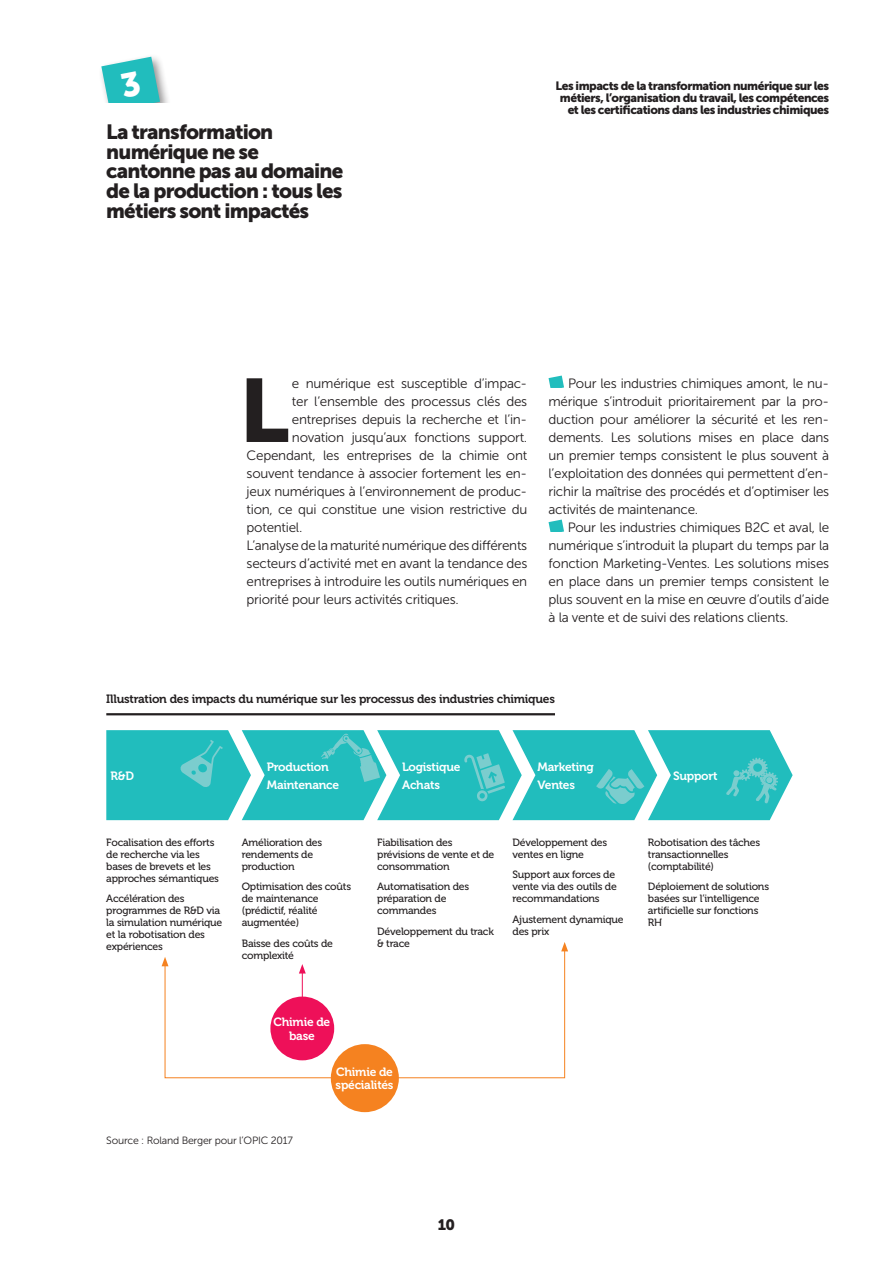
<style>
.page{position:relative;width:893px;height:1263px;background:#fff}
.page>*{position:absolute;margin:0;border:0;box-sizing:border-box;transform-origin:0 0}
.Textes_first_paragra{font:88.95px "Museo Sans 900";color:#231f20}
.t1{font:20.55px/19.6px "Museo Sans 900";letter-spacing:-.04em;color:#231f20}
.t2{font:15px "Museo Sans 900";color:#231f20}
.Textes{font:13.5px/18px "Museo Sans 300";letter-spacing:-.02em;color:#231f20;text-align:justify}
.Textes_Bullet{font:13.5px/18px "Museo Sans 300";letter-spacing:-.02em;color:#231f20;text-align:justify}
.Textes_first_paragra-2{font:13.5px "Museo Sans 300";letter-spacing:-.02em;color:#231f20}
.t3{font:12px/12px "Museo Sans 900";letter-spacing:-.04em;color:#231f20;text-align:right}
.Illustration_highlig{font:12px/13.5px "Museo 700";letter-spacing:-.02em;color:#fff;text-align:center}
.Illustration_titre{font:12px "Museo 700";letter-spacing:-.02em;color:#231f20}
.Illustration_textes{font:10.5px/12px "Museo 500";letter-spacing:-.02em;color:#231f20}
.Source{font:10.5px "Museo Sans 300";letter-spacing:-.02em;color:#231f20}
</style>
<div class="page">
<svg style="left:549px;top:376px;width:15px;height:12px"></svg>
<svg style="left:549px;top:520px;width:15px;height:12px"></svg>
<hr style="left:106px;top:713px;width:449px;height:2px;background:#231f20">
<svg style="left:164px;top:951px;width:401px;height:127px"></svg>
<svg style="left:162px;top:957px;width:6px;height:9px"></svg>
<svg style="left:561px;top:942px;width:7px;height:9px"></svg>
<div style="left:270px;top:996px;width:64px;height:64px;background:#ee1059;border-radius:50%"></div>
<div style="left:331px;top:1044px;width:68px;height:68px;background:#f58220;border-radius:50%"></div>
<svg style="left:106px;top:730px;width:687px;height:90px;background:#3bc4c4"></svg>
<div style="left:98px;top:53px;width:74px;height:70px;background:#231f20;opacity:.5"></div>
<div style="left:72px;top:104px;width:202px;height:30px;background:#fff"></div>
<svg style="left:101px;top:57px;width:59px;height:47px;background:#4ec7c7"></svg>
<h2 class="t1" style="left:106px;top:122px;width:238px">La transformation numérique ne se cantonne pas au domaine de la production : tous les métiers sont impactés</h2>
<p class="t3" style="left:556px;top:80px;width:275px">Les impacts de la transformation numérique sur les métiers, l’organisation du travail, les compétences et les certifications dans les industries chimiques</p>
<p class="Textes_first_paragra" style="left:239px;top:360px;width:52px">L</p>
<p class="Textes_first_paragra-2" style="left:292px;top:376px;width:237px">e numérique est susceptible d’impac-</p>
<p class="Textes_first_paragra-2" style="left:292px;top:394px;width:237px">ter l’ensemble des processus clés des</p>
<p class="Textes_first_paragra-2" style="left:292px;top:412px;width:237px">entreprises depuis la recherche et l’in-</p>
<p class="Textes_first_paragra-2" style="left:292px;top:430px;width:237px">novation jusqu’aux fonctions support.</p>
<p class="Textes_first_paragra-2" style="left:247px;top:448px;width:282px">Cependant, les entreprises de la chimie ont</p>
<p class="Textes_first_paragra-2" style="left:247px;top:466px;width:282px">souvent tendance à associer fortement les en-</p>
<p class="Textes_first_paragra-2" style="left:247px;top:484px;width:282px">jeux numériques à l’environnement de produc-</p>
<p class="Textes_first_paragra-2" style="left:247px;top:502px;width:282px">tion, ce qui constitue une vision restrictive du</p>
<p class="Textes_first_paragra-2" style="left:247px;top:520px;width:57px">potentiel.</p>
<p class="Textes" style="left:247px;top:536px;width:282px">L’analyse de la maturité numérique des différents secteurs d’activité met en avant la tendance des entreprises à introduire les outils numériques en priorité pour leurs activités critiques.</p>
<p class="Textes_Bullet" style="left:549px;top:374px;width:282px;text-indent:20px">Pour les industries chimiques amont, le nu&shy;mérique s’introduit prioritairement par la pro&shy;duction pour améliorer la sécurité et les ren&shy;dements. Les solutions mises en place dans un premier temps consistent le plus souvent à l’exploitation des données qui permettent d’en&shy;richir la maîtrise des procédés et d’optimiser les activités de maintenance.</p>
<p class="Textes" style="left:549px;top:518px;width:282px;text-indent:19px">Pour les industries chimiques B2C et aval, le numérique s’introduit la plupart du temps par la fonction Marketing-Ventes. Les solutions mises en place dans un premier temps consistent le plus souvent en la mise en œuvre d’outils d’aide à la vente et de suivi des relations clients.</p>
<p class="Illustration_titre" style="left:106px;top:692px;width:450px">Illustration des impacts du numérique sur les processus des industries chimiques</p>
<p class="Illustration_highlig" style="left:111px;top:769px;width:25px">R&amp;D</p>
<p class="Illustration_textes" style="left:106px;top:836px;width:114px">Focalisation des efforts de recherche via les bases de brevets et les approches sémantiques</p>
<p class="Illustration_textes" style="left:106px;top:893px;width:118px">Accélération des programmes de R&amp;D via la simulation numérique et la robotisation des expériences</p>
<p class="Illustration_highlig" style="left:267px;top:760px;width:64px">Production</p>
<p class="Illustration_highlig" style="left:267px;top:778px;width:74px">Maintenance</p>
<p class="Illustration_textes" style="left:242px;top:836px;width:82px">Amélioration des rendements de production</p>
<p class="Illustration_textes" style="left:242px;top:881px;width:111px">Optimisation des coûts de maintenance (prédictif, réalité augmentée)</p>
<p class="Illustration_textes" style="left:242px;top:937px;width:93px">Baisse des coûts de complexité</p>
<p class="Illustration_highlig" style="left:402px;top:760px;width:60px">Logistique</p>
<p class="Illustration_highlig" style="left:402px;top:778px;width:39px">Achats</p>
<p class="Illustration_highlig" style="left:538px;top:760px;width:58px">Marketing</p>
<p class="Illustration_highlig" style="left:538px;top:778px;width:39px">Ventes</p>
<p class="Illustration_textes" style="left:377px;top:836px;width:119px">Fiabilisation des prévisions de vente et de consommation</p>
<p class="Illustration_textes" style="left:377px;top:881px;width:94px">Automatisation des préparation de commandes</p>
<p class="Illustration_textes" style="left:377px;top:925px;width:118px">Développement du track &amp; trace</p>
<p class="Illustration_textes" style="left:512px;top:836px;width:96px">Développement des ventes en ligne</p>
<p class="Illustration_textes" style="left:512px;top:869px;width:106px">Support aux forces de vente via des outils de recommandations</p>
<p class="Illustration_textes" style="left:512px;top:913px;width:113px">Ajustement dynamique des prix</p>
<p class="Illustration_highlig" style="left:274px;top:1015px;width:58px">Chimie de base</p>
<p class="Source" style="left:106px;top:1135px;width:188px">Source : Roland Berger pour l’OPIC 2017</p>
<p class="Illustration_highlig" style="left:336px;top:1065px;width:59px;text-align:left">Chimie de spécialités</p>
<p class="Illustration_highlig" style="left:673px;top:769px;width:46px">Support</p>
<p class="Illustration_textes" style="left:648px;top:836px;width:114px">Robotisation des tâches transactionnelles (comptabilité)</p>
<p class="Illustration_textes" style="left:648px;top:881px;width:123px">Déploiement de solutions basées sur l’intelligence artificielle sur fonctions<br>RH</p>
<h3 class="t2" style="left:438px;top:1216px;width:19px">10</h3>
</div>
